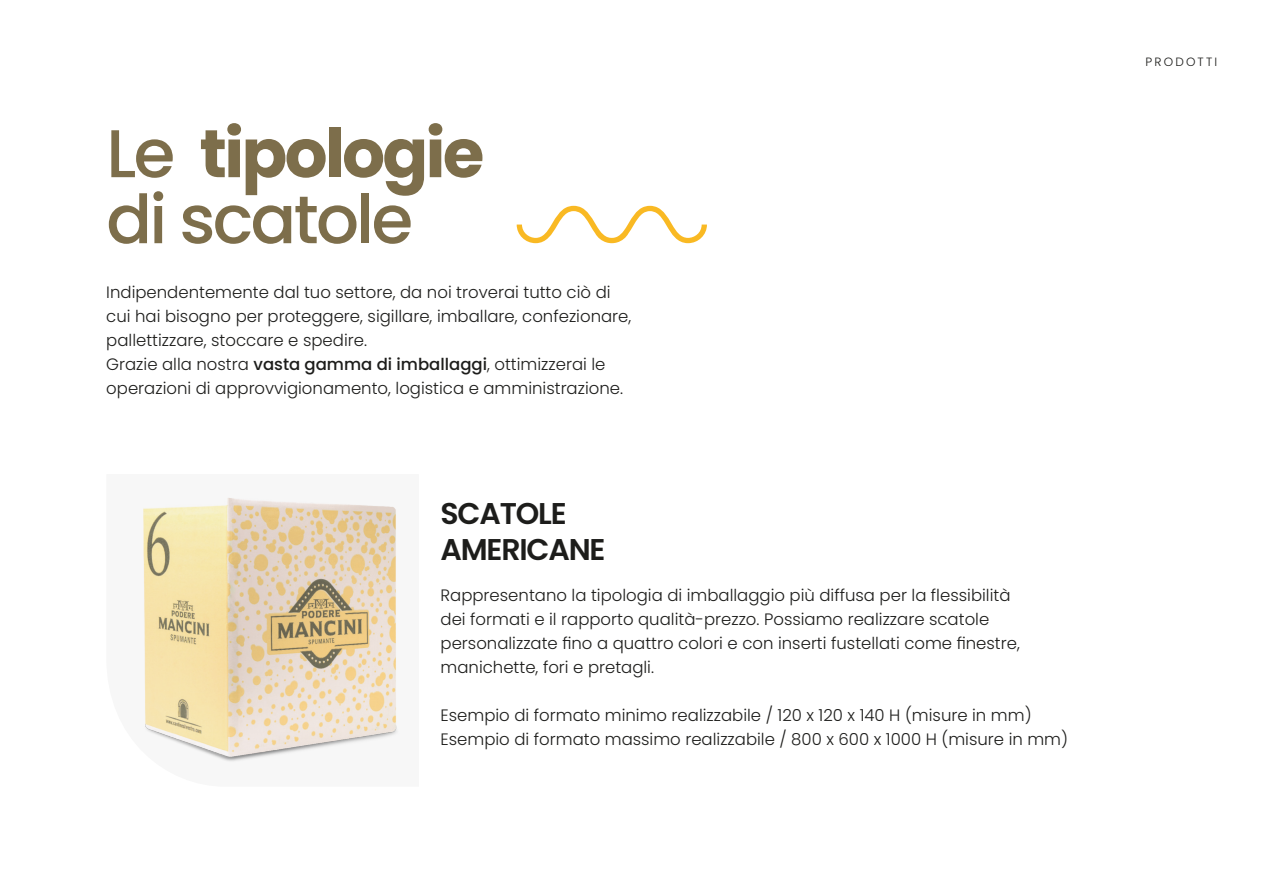
<style>
.page{position:relative;width:1263px;height:893px;background:#fff}
.page>*{position:absolute;margin:0;border:0;box-sizing:border-box;transform-origin:0 0}
.t1{font:500 67.5px/66px "Poppins";letter-spacing:-.04em;color:#7d6e4b}
.t2{font:600 30px/36px "Poppins";letter-spacing:-.04em;color:#1d1d1b}
.t3{font:300 16.5px/24px "Poppins";color:#1d1d1b}
.t4{font:300 12px "Poppins";letter-spacing:.18em;color:#1d1d1b}
.s1{font-weight:700}
.s2{font-weight:500}
</style>
<div class="page">
<svg style="left:517px;top:206px;width:190px;height:37px"></svg>
<svg style="left:143px;top:497px;width:255px;height:265px;background:#e7d6b5"></svg>
<h1 class="t1" style="left:106px;top:121px;width:380px">Le <span class="s1">tipologie </span>di scatole</h1>
<p class="t3" style="left:106px;top:280px;width:526px">Indipendentemente dal tuo settore, da noi troverai tutto ciò di cui hai bisogno per proteggere, sigillare, imballare, confezionare, pallettizzare, stoccare e spedire.<br>Grazie alla nostra <span class="s2">vasta gamma di imballaggi</span>, ottimizzerai le operazioni di approvvigionamento, logistica e amministrazione.</p>
<h2 class="t2" style="left:441px;top:496px;width:166px">SCATOLE<br>AMERICANE</h2>
<p class="t3" style="left:441px;top:583px;width:581px">Rappresentano la tipologia di imballaggio più diffusa per la flessibilità dei formati e il rapporto qualità-prezzo. Possiamo realizzare scatole personalizzate fino a quattro colori e con inserti fustellati come finestre, manichette, fori e pretagli.</p>
<p class="t3" style="left:441px;top:703px;width:629px">Esempio di formato minimo realizzabile / 120 x 120 x 140 H (misure in mm)<br>Esempio di formato massimo realizzabile / 800 x 600 x 1000 H (misure in mm)</p>
<p class="t4" style="left:1145px;top:55px;width:73px">PRODOTTI</p>
</div>
